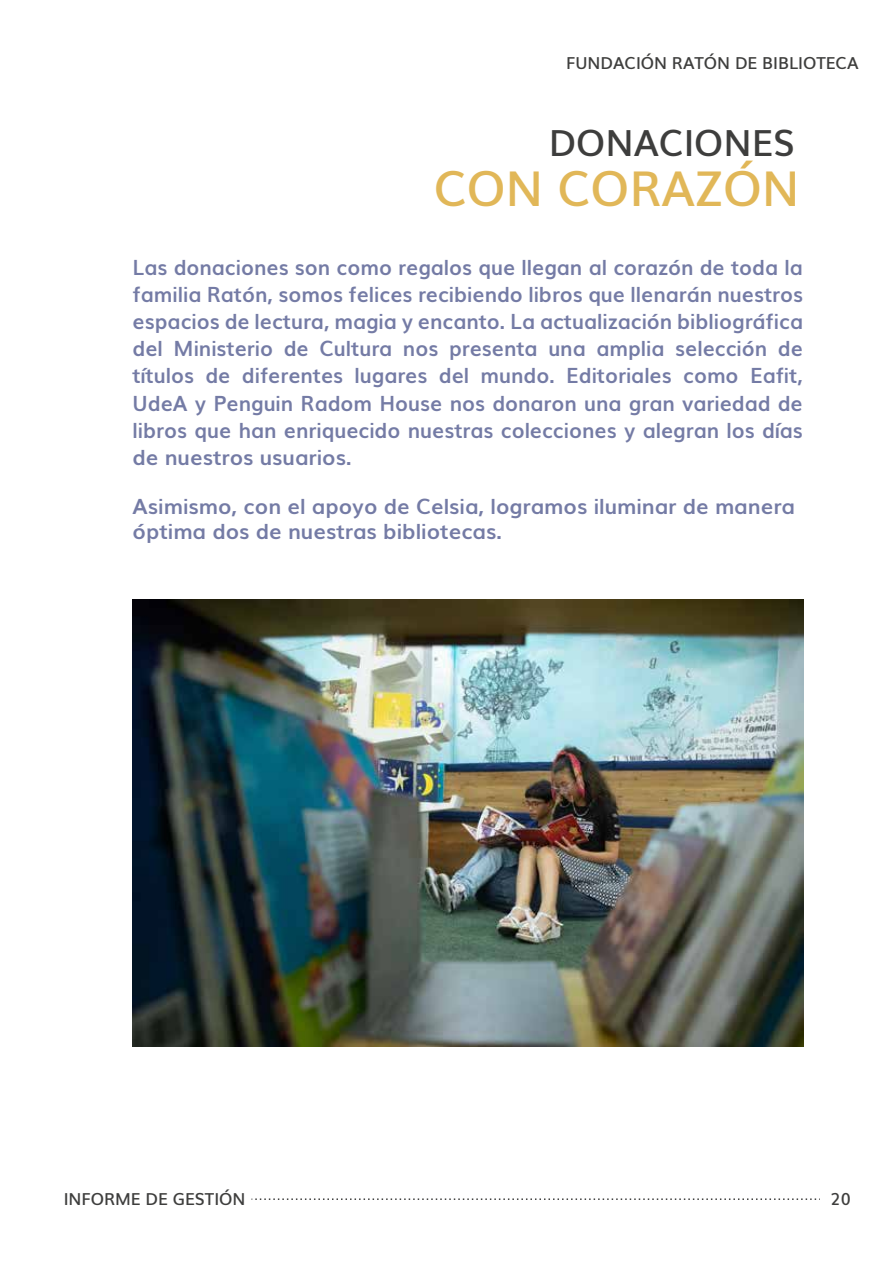
<style>
.page{position:relative;width:893px;height:1263px;background:#fff}
.page>*{position:absolute;margin:0;border:0;box-sizing:border-box;transform-origin:0 0}
.t1{font:600 48px "Muli";color:#e1b758}
.t2{font:600 36px "Muli";color:#3e3e3d}
.t3{font:700 21px/27px "Muli";color:#747ba5;text-align:justify}
.t4{font:600 16.5px "Muli";color:#3e3e3d}
</style>
<div class="page">
<svg style="left:252px;top:1198px;width:568px;height:2px"></svg>
<img style="left:133px;top:599px;width:671px;height:448px">
<p class="t4" style="left:566px;top:50px;width:294px">FUNDACIÓN RATÓN DE BIBLIOTECA</p>
<h2 class="t2" style="left:549px;top:114px;width:248px">DONACIONES</h2>
<h1 class="t1" style="left:434px;top:150px;width:367px">CON CORAZÓN</h1>
<p class="t3" style="left:133px;top:253px;width:672px">Las donaciones son como regalos que llegan al corazón de toda la familia Ratón, somos felices recibiendo libros que llenarán nuestros espacios de lectura, magia y encanto. La actualización bibliográfica del Ministerio de Cultura nos presenta una amplia selección de títulos de diferentes lugares del mundo. Editoriales como Eafit, UdeA y Penguin Radom House nos donaron una gran variedad de libros que han enriquecido nuestras colecciones y alegran los días de nuestros usuarios.</p>
<p class="t3" style="left:133px;top:493px;width:664px;line-height:24.8px">Asimismo, con el apoyo de Celsia, logramos iluminar de manera óptima dos de nuestras bibliotecas.</p>
<p class="t4" style="left:64px;top:1185px;width:183px">INFORME DE GESTIÓN</p>
<p class="t4" style="left:830px;top:1185px;width:22px">20</p>
</div>
